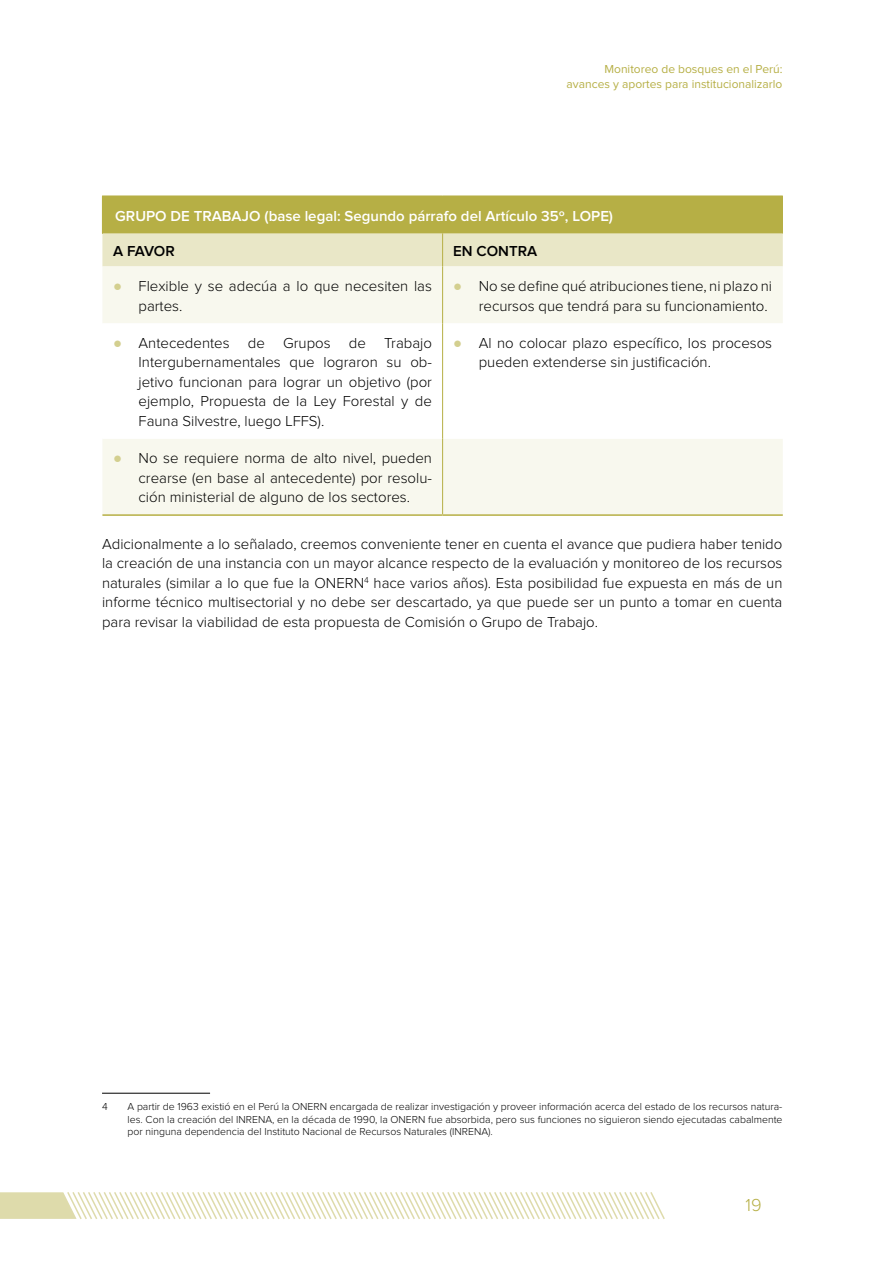
<style>
.page{position:relative;width:893px;height:1263px;background:#fff}
.page>*{position:absolute;margin:0;border:0;box-sizing:border-box;transform-origin:0 0}
.t1{font:300 18px "Proxima Nova";color:#b6af45}
.t2{font:300 15px/19.5px "Proxima Nova";color:#000;text-align:justify}
.t3{font:600 15px "Proxima Nova";color:#fff}
.t4{font:600 15px "Proxima Nova";color:#000}
.t5{font:12px/14.4px "Proxima Nova";color:#b6af45;text-align:right}
.t6{font:300 10.5px/12.6px "Proxima Nova";color:#000;text-align:justify}
.s1{font-family:"Arial";font-weight:400;color:#d3cf8f}
</style>
<div class="page">
<svg style="left:0;top:1192px;width:665px;height:27px"></svg>
<div style="left:102px;top:196px;width:681px;height:37px;background:#b6af45"></div>
<div style="left:102px;top:233px;width:681px;height:33px;background:#e9e7c7"></div>
<div style="left:102px;top:266px;width:681px;height:248px;background:#f8f8ee"></div>
<svg style="left:102px;top:323px;width:681px;height:116px"></svg>
<hr style="left:442px;top:233px;width:1px;height:33px;background:#b6af45">
<hr style="left:442px;top:266px;width:1px;height:57px;background:#b6af45">
<hr style="left:442px;top:323px;width:1px;height:116px;background:#b6af45">
<hr style="left:442px;top:439px;width:1px;height:75px;background:#b6af45">
<hr style="left:102px;top:514px;width:341px;height:2px;background:#b6af45">
<hr style="left:443px;top:514px;width:340px;height:2px;background:#b6af45">
<hr style="left:102px;top:1093px;width:108px;height:1px;background:#000">
<p class="t5" style="left:567px;top:63px;width:217px">Monitoreo de bosques en el Perú: avances y aportes para institucionalizarlo</p>
<p class="t3" style="left:115px;top:207px;width:499px">GRUPO DE TRABAJO (base legal: Segundo párrafo del Artículo 35º, LOPE)</p>
<p class="t4" style="left:113px;top:242px;width:63px">A FAVOR</p>
<p class="t4" style="left:453px;top:242px;width:85px">EN CONTRA</p>
<p class="t2" style="left:139px;top:277px;width:295px;text-indent:-26px"><span class="s1">●</span> Flexible y se adecúa a lo que necesiten las partes.</p>
<p class="t2" style="left:453px;top:277px;width:320px;text-align:right"><span class="s1">●</span> No se define qué atribuciones tiene, ni plazo ni recursos que tendrá para su funcionamiento.</p>
<p class="t2" style="left:139px;top:334px;width:295px;text-indent:-26px"><span class="s1">●</span> Antecedentes de Grupos de Trabajo Intergubernamentales que lograron su ob&shy;jetivo funcionan para lograr un objetivo (por ejemplo, Propuesta de la Ley Forestal y de Fauna Silvestre, luego LFFS).</p>
<p class="t2" style="left:479px;top:334px;width:295px;text-indent:-26px"><span class="s1">●</span> Al no colocar plazo específico, los procesos pueden extenderse sin justificación.</p>
<p class="t2" style="left:139px;top:449px;width:295px;text-indent:-26px"><span class="s1">●</span> No se requiere norma de alto nivel, pueden crearse (en base al antecedente) por resolu&shy;ción ministerial de alguno de los sectores.</p>
<p class="t2" style="left:102px;top:535px;width:682px">Adicionalmente a lo señalado, creemos conveniente tener en cuenta el avance que pudiera haber tenido la creación de una instancia con un mayor alcance respecto de la evaluación y monitoreo de los recursos naturales (similar a lo que fue la ONERN<sup>4</sup> hace varios años). Esta posibilidad fue expuesta en más de un informe técnico multisectorial y no debe ser descartado, ya que puede ser un punto a tomar en cuenta para revisar la viabilidad de esta propuesta de Comisión o Grupo de Trabajo.</p>
<p class="t6" style="left:102px;top:1101px;width:7px">4</p>
<p class="t6" style="left:128px;top:1101px;width:656px">A partir de 1963 existió en el Perú la ONERN encargada de realizar investigación y proveer información acerca del estado de los recursos natura&shy;les. Con la creación del INRENA, en la década de 1990, la ONERN fue absorbida, pero sus funciones no siguieron siendo ejecutadas cabalmente por ninguna dependencia del Instituto Nacional de Recursos Naturales (INRENA).</p>
<p class="t1" style="left:745px;top:1197px;width:18px">19</p>
</div>
